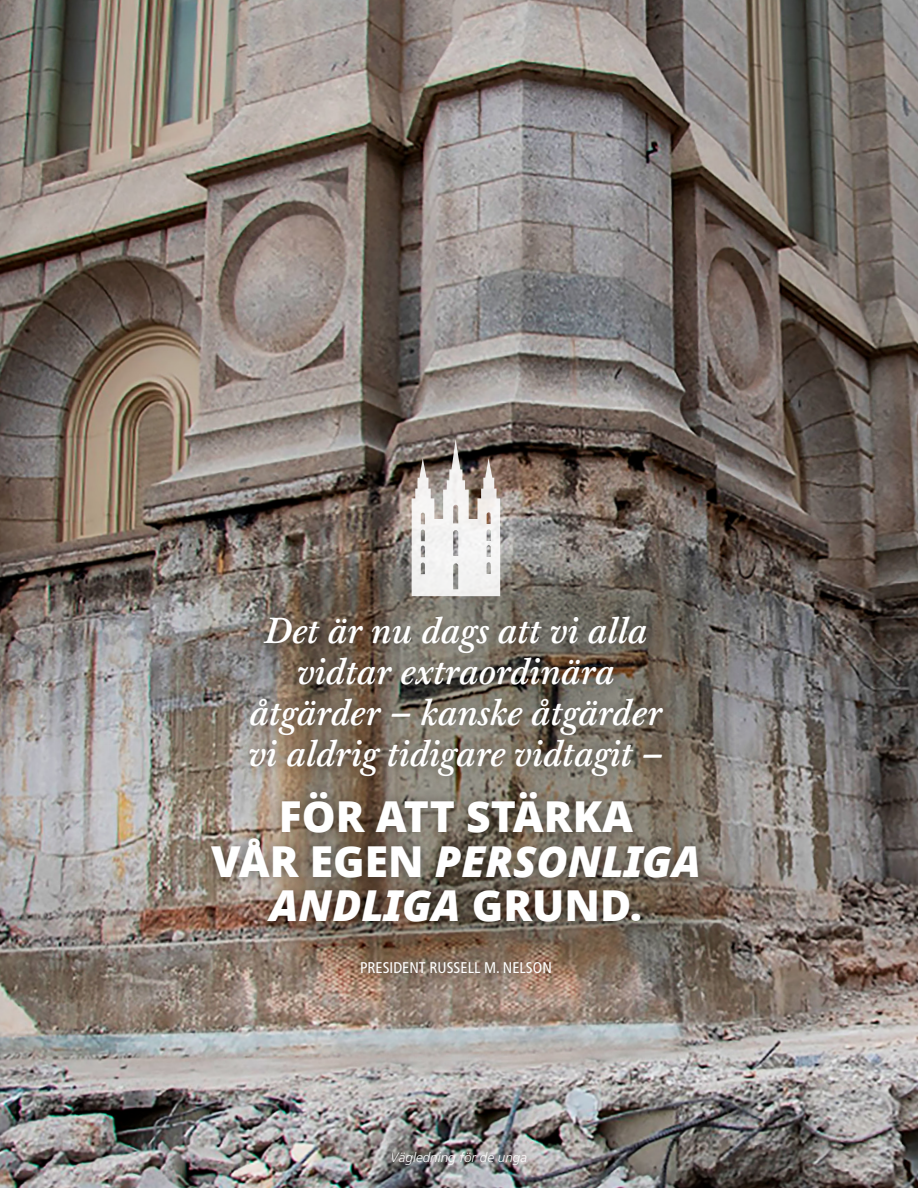
<style>
.page{position:relative;width:918px;height:1188px;background:#fff}
.page>*{position:absolute;margin:0;border:0;box-sizing:border-box;transform-origin:0 0}
.artcl3_p1_figure_ima{font:800 42.6px/44.5px "Dots Solidlds Lat";color:#fff;text-align:center}
.artcl3_p1_figure_ima-2{font:italic 500 35.55px "Mc Kaylds Lat";color:#fff}
.artcl3_p1_figure_ima-3{font:condensed 15.45px "Frutigerlds Lat";color:#fff}
.t1{font:italic 300 13.5px "Frutigerlds Lat";color:#fff}
.s1{font-style:italic}
</style>
<div class="page">
<img style="left:0;top:0;width:918px;height:1188px">
<svg style="left:250px;top:549px;width:518px;height:429px;background:#7a736d"></svg>
<svg style="left:412px;top:439px;width:88px;height:157px"></svg>
<div style="left:200px;top:605px;width:510px;height:380px;background:#000;opacity:.4"></div>
<p class="artcl3_p1_figure_ima-2" style="left:264px;top:602px;width:385px">Det är nu dags att vi alla</p>
<p class="artcl3_p1_figure_ima-2" style="left:297px;top:643px;width:319px">vidtar extraordinära</p>
<p class="artcl3_p1_figure_ima-2" style="left:250px;top:684px;width:414px">åtgärder – kanske åtgärder</p>
<p class="artcl3_p1_figure_ima-2" style="left:248px;top:725px;width:417px">vi aldrig tidigare vidtagit –</p>
<p class="artcl3_p1_figure_ima" style="left:211px;top:795px;width:491px">FÖR ATT STÄRKA<br>VÅR EGEN <span class="s1">PERSONLIGA<br>ANDLIGA</span> GRUND.</p>
<p class="artcl3_p1_figure_ima-3" style="left:360px;top:955px;width:193px">PRESIDENT RUSSELL M. NELSON</p>
<p class="t1" style="left:391px;top:1147px;width:138px">Vägledning för de unga</p>
</div>
